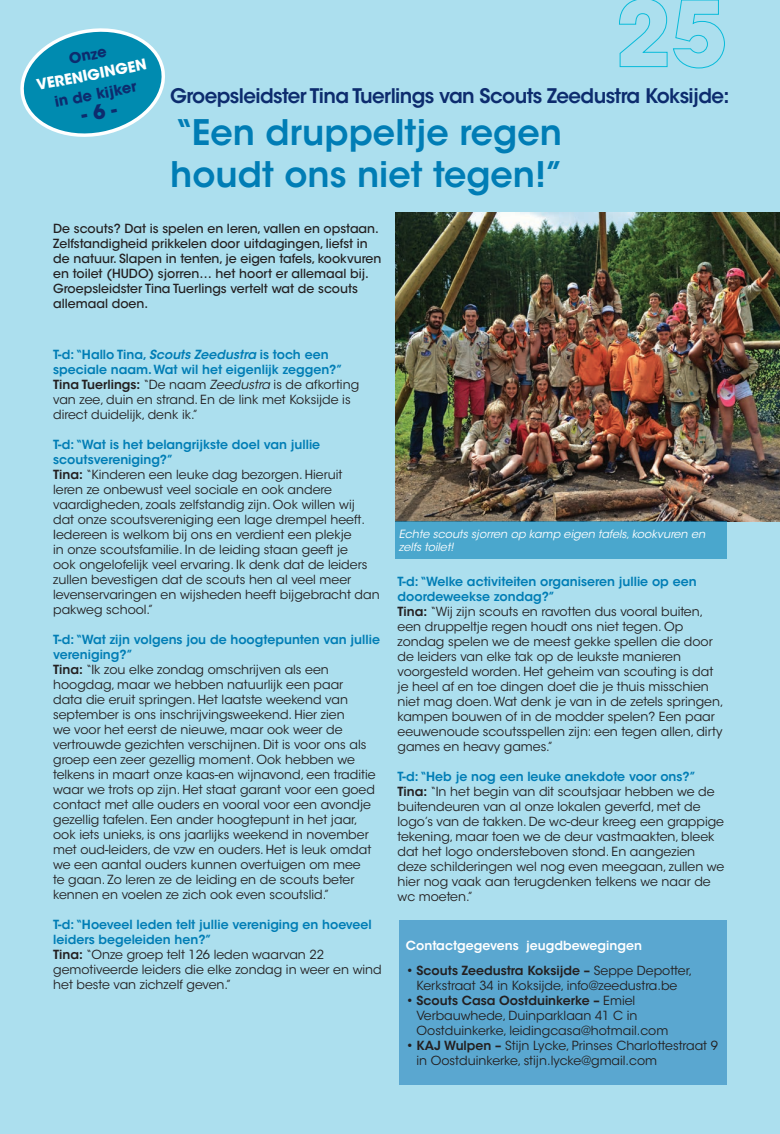
<style>
.page{position:relative;width:780px;height:1134px;background:#acdfee}
.page>*{position:absolute;margin:0;border:0;box-sizing:border-box;transform-origin:0 0}
.Titels_licht_blauw{font:600 35px "ITC Avant Garde Std";color:#007db5}
.Voortitel{font:600 20px "ITC Avant Garde Std";letter-spacing:-.03em;color:#0d2c6e}
.t1{font:700 14.75px "ITC Avant Garde Std";color:#0d2c6e}
.t2{font:700 14.75px "ITC Avant Garde Std";color:#fff}
.Body{font:12.5px/15px "ITC Avant Garde Std";color:#231f20}
.Body-2{font:600 12.5px/15px "ITC Avant Garde Std";color:#007db5}
.Inleiding{font:500 12.5px/15px "ITC Avant Garde Std";color:#231f20}
.Body-3{font:600 12.5px "ITC Avant Garde Std";color:#fff}
.Onderschrift_foto{font:italic 11.25px/13.5px "ITC Avant Garde Std";color:#fff}
.s1{font-style:italic}
.s2{font-weight:600}
</style>
<div class="page">
<img style="left:395px;top:212px;width:385px;height:310px">
<div style="left:395px;top:522px;width:331px;height:37px;background:#4aa7cd"></div>
<div style="left:399px;top:920px;width:327px;height:165px;background:#5aa7d0"></div>
<svg style="left:619px;top:0;width:106px;height:69px"></svg>
<svg style="left:20px;top:28px;width:145px;height:109px"></svg>
<p class="t1" style="left:67px;top:49px;width:39px;rotate:-11deg">Onze</p>
<p class="t2" style="left:35px;top:76px;width:113px;rotate:-11deg">VERENIGINGEN</p>
<p class="t1" style="left:53px;top:93px;width:84px;rotate:-11deg">in de kijker</p>
<p class="Voortitel" style="left:170px;top:83px;width:561px">Groepsleidster Tina Tuerlings van Scouts Zeedustra Koksijde:</p>
<p class="Titels_licht_blauw" style="left:174px;top:110px;width:389px">“Een druppeltje regen</p>
<p class="Titels_licht_blauw" style="left:170px;top:152px;width:395px">houdt ons niet tegen!”</p>
<p class="Inleiding" style="left:53px;top:221px;width:330px">De scouts? Dat is spelen en leren, vallen en opstaan.<br>Zelfstandigheid prikkelen door uitdagingen, liefst in de natuur. Slapen in tenten, je eigen tafels, kookvuren en toilet (HUDO) sjorren… het hoort er allemaal bij.<br>Groepsleidster Tina Tuerlings vertelt wat de scouts allemaal doen.</p>
<p class="Body-2" style="left:53px;top:347px;width:291px">T-d: “Hallo Tina, <span class="s1">Scouts Zeedustra</span> is toch een speciale naam. Wat wil het eigenlijk zeggen?”</p>
<p class="Body" style="left:53px;top:377px;width:307px"><span class="s2">Tina Tuerlings:</span> “De naam <span class="s1">Zeedustra</span> is de afkorting van zee, duin en strand. En de link met Koksijde is direct duidelijk, denk ik.”</p>
<p class="Body-2" style="left:53px;top:437px;width:268px">T-d: “Wat is het belangrijkste doel van jullie scoutsvereniging?”</p>
<p class="Body" style="left:53px;top:467px;width:328px"><span class="s2">Tina:</span> “Kinderen een leuke dag bezorgen. Hieruit<br>leren ze onbewust veel sociale en ook andere vaardigheden, zoals zelfstandig zijn. Ook willen wij<br>dat onze scoutsvereniging een lage drempel heeft.<br>Iedereen is welkom bij ons en verdient een plekje<br>in onze scoutsfamilie. In de leiding staan geeft je<br>ook ongelofelijk veel ervaring. Ik denk dat de leiders zullen bevestigen dat de scouts hen al veel meer levenservaringen en wijsheden heeft bijgebracht dan pakweg school.”</p>
<p class="Body-2" style="left:53px;top:632px;width:328px">T-d: “Wat zijn volgens jou de hoogtepunten van jullie vereniging?”</p>
<p class="Body" style="left:53px;top:662px;width:324px"><span class="s2">Tina:</span> “Ik zou elke zondag omschrijven als een hoogdag, maar we hebben natuurlijk een paar data die eruit springen. Het laatste weekend van september is ons inschrijvingsweekend. Hier zien<br>we voor het eerst de nieuwe, maar ook weer de vertrouwde gezichten verschijnen. Dit is voor ons als groep een zeer gezellig moment. Ook hebben we telkens in maart onze kaas-en wijnavond, een traditie waar we trots op zijn. Het staat garant voor een goed contact met alle ouders en vooral voor een avondje gezellig tafelen. Een ander hoogtepunt in het jaar, ook iets unieks, is ons jaarlijks weekend in november met oud-leiders, de vzw en ouders. Het is leuk omdat we een aantal ouders kunnen overtuigen om mee<br>te gaan. Zo leren ze de leiding en de scouts beter kennen en voelen ze zich ook even scoutslid.”</p>
<p class="Body-2" style="left:53px;top:917px;width:320px">T-d: “Hoeveel leden telt jullie vereniging en hoeveel leiders begeleiden hen?”</p>
<p class="Body" style="left:53px;top:947px;width:330px"><span class="s2">Tina:</span> “Onze groep telt 126 leden waarvan 22 gemotiveerde leiders die elke zondag in weer en wind het beste van zichzelf geven.”</p>
<p class="Onderschrift_foto" style="left:399px;top:527px;width:308px">Echte scouts sjorren op kamp eigen tafels, kookvuren en zelfs toilet!</p>
<p class="Body-2" style="left:397px;top:574px;width:300px">T-d: “Welke activiteiten organiseren jullie op een doordeweekse zondag?”</p>
<p class="Body" style="left:397px;top:604px;width:328px"><span class="s2">Tina:</span> “Wij zijn scouts en ravotten dus vooral buiten, een druppeltje regen houdt ons niet tegen. Op zondag spelen we de meest gekke spellen die door de leiders van elke tak op de leukste manieren voorgesteld worden. Het geheim van scouting is dat je heel af en toe dingen doet die je thuis misschien niet mag doen. Wat denk je van in de zetels springen, kampen bouwen of in de modder spelen? Een paar eeuwenoude scoutsspellen zijn: een tegen allen, dirty games en heavy games.”</p>
<p class="Body-2" style="left:397px;top:769px;width:300px">T-d: “Heb je nog een leuke anekdote voor ons?”</p>
<p class="Body" style="left:397px;top:784px;width:328px"><span class="s2">Tina:</span> “In het begin van dit scoutsjaar hebben we de buitendeuren van al onze lokalen geverfd, met de logo’s van de takken. De wc-deur kreeg een grappige tekening, maar toen we de deur vastmaakten, bleek dat het logo ondersteboven stond. En aangezien deze schilderingen wel nog even meegaan, zullen we hier nog vaak aan terugdenken telkens we naar de wc moeten.”</p>
<p class="Body-3" style="left:406px;top:937px;width:237px">Contactgegevens jeugdbewegingen</p>
<p class="Body" style="left:406px;top:963px;width:288px;text-align:center"><span class="s2">• Scouts Zeedustra Koksijde –</span> Seppe Depotter,<br>Kerkstraat 34 in Koksijde, info@zeedustra.be</p>
<p class="Body" style="left:416px;top:993px;width:253px;text-indent:-11px"><span class="s2">• Scouts Casa Oostduinkerke –</span> Emiel<br>Verbauwhede, Duinparklaan 41 C in<br>Oostduinkerke, leidingcasa@hotmail.com</p>
<p class="Body" style="left:416px;top:1038px;width:303px;text-indent:-11px"><span class="s2">• KAJ Wulpen –</span> Stijn Lycke, Prinses Charlottestraat 9 in Oostduinkerke, stijn.lycke@gmail.com</p>
</div>
